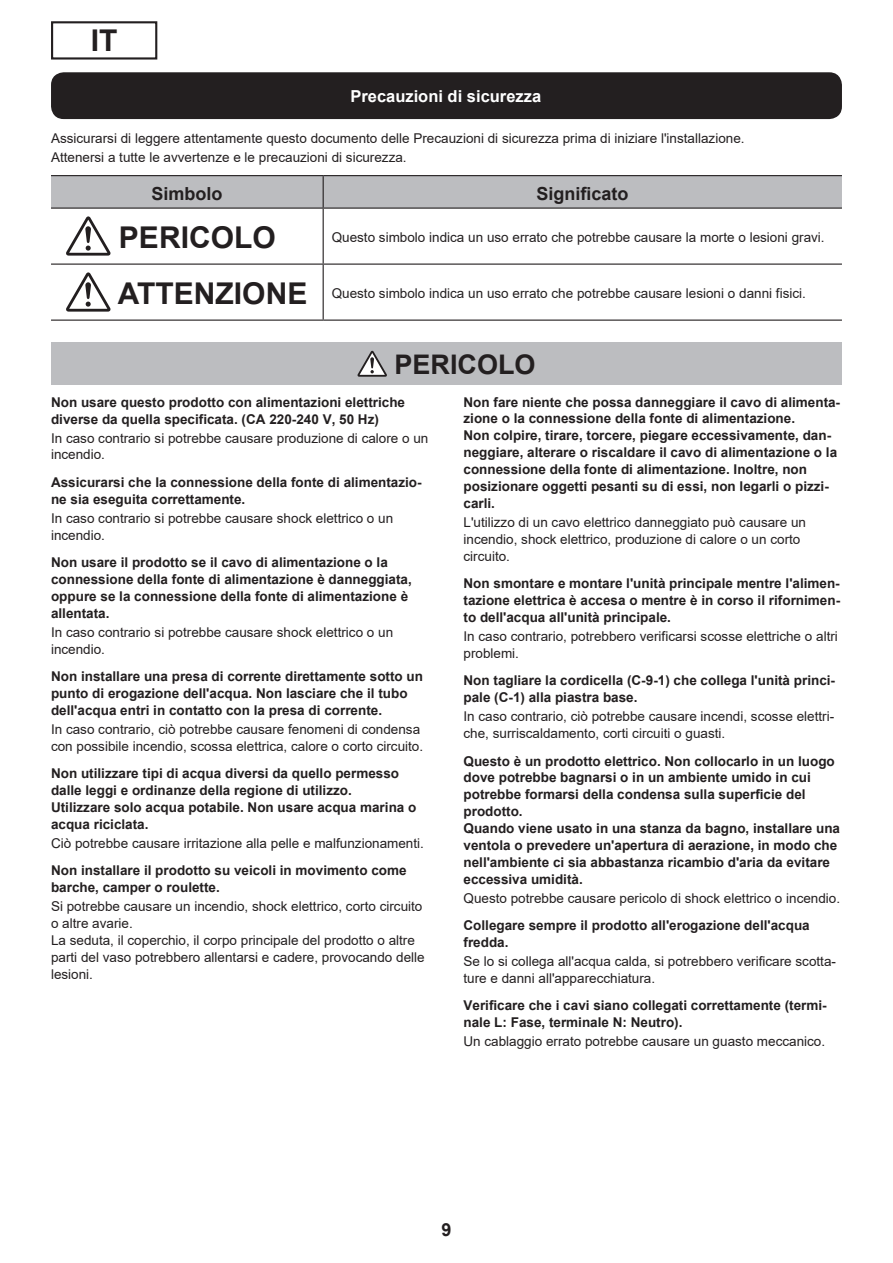
<style>
.page{position:relative;width:893px;height:1263px;background:#fff}
.page>*{position:absolute;margin:0;border:0;box-sizing:border-box;transform-origin:0 0}
.t1{font:700 30px "Arial";color:#231f20}
.t2{font:700 27px "Arial";color:#231f20}
.t3{font:700 18px "Arial";color:#231f20}
.t4{font:700 16.5px "Arial";color:#fff}
.t5{font:700 13.5px/16.8px "Arial";color:#231f20}
.t6{font:13.5px/16.8px "Arial";color:#231f20}
</style>
<div class="page">
<div style="left:51px;top:21px;width:106px;height:39px;border:2px solid #231f20"></div>
<div style="left:51px;top:72px;width:791px;height:47px;background:#231f20;border-radius:13px"></div>
<div style="left:51px;top:176px;width:791px;height:32px;background:#bcbdc0"></div>
<hr style="left:51px;top:175px;width:272px;height:1px;background:#231f20">
<hr style="left:323px;top:175px;width:519px;height:1px;background:#231f20">
<hr style="left:323px;top:176px;width:1px;height:32px;background:#231f20">
<hr style="left:51px;top:208px;width:272px;height:1px;background:#231f20">
<hr style="left:323px;top:208px;width:519px;height:1px;background:#231f20">
<hr style="left:323px;top:209px;width:1px;height:55px;background:#231f20">
<hr style="left:51px;top:264px;width:272px;height:1px;background:#231f20">
<hr style="left:323px;top:264px;width:519px;height:1px;background:#231f20">
<hr style="left:323px;top:265px;width:1px;height:55px;background:#231f20">
<hr style="left:51px;top:320px;width:272px;height:1px;background:#231f20">
<hr style="left:323px;top:320px;width:519px;height:1px;background:#231f20">
<svg style="left:66px;top:216px;width:45px;height:40px"></svg>
<svg style="left:66px;top:272px;width:45px;height:40px"></svg>
<div style="left:51px;top:342px;width:791px;height:42px;background:#bcbdc0"></div>
<svg style="left:357px;top:351px;width:30px;height:26px"></svg>
<h1 class="t1" style="left:91px;top:19px;width:28px">IT</h1>
<p class="t4" style="left:350px;top:84px;width:192px">Precauzioni di sicurezza</p>
<p class="t6" style="left:51px;top:129px;width:695px;line-height:18.9px">Assicurarsi di leggere attentamente questo documento delle Precauzioni di sicurezza prima di iniziare l'installazione.<br>Attenersi a tutte le avvertenze e le precauzioni di sicurezza.</p>
<h3 class="t3" style="left:152px;top:181px;width:73px">Simbolo</h3>
<h3 class="t3" style="left:537px;top:181px;width:94px">Significato</h3>
<h1 class="t1" style="left:119px;top:216px;width:158px">PERICOLO</h1>
<p class="t6" style="left:332px;top:229px;width:494px">Questo simbolo indica un uso errato che potrebbe causare la morte o lesioni gravi.</p>
<h1 class="t1" style="left:118px;top:272px;width:191px">ATTENZIONE</h1>
<p class="t6" style="left:332px;top:285px;width:476px">Questo simbolo indica un uso errato che potrebbe causare lesioni o danni fisici.</p>
<h2 class="t2" style="left:395px;top:346px;width:143px">PERICOLO</h2>
<p class="t5" style="left:51px;top:394px;width:356px">Non usare questo prodotto con alimentazioni elettriche diverse da quella specificata. (CA 220-240 V, 50 Hz)</p>
<p class="t6" style="left:51px;top:429px;width:379px">In caso contrario si potrebbe causare produzione di calore o un incendio.</p>
<p class="t5" style="left:51px;top:474px;width:372px">Assicurarsi che la connessione della fonte di alimentazio&shy;ne sia eseguita correttamente.</p>
<p class="t6" style="left:51px;top:510px;width:344px">In caso contrario si potrebbe causare shock elettrico o un incendio.</p>
<p class="t5" style="left:51px;top:554px;width:362px">Non usare il prodotto se il cavo di alimentazione o la connessione della fonte di alimentazione è danneggiata, oppure se la connessione della fonte di alimentazione è allentata.</p>
<p class="t6" style="left:51px;top:624px;width:344px">In caso contrario si potrebbe causare shock elettrico o un incendio.</p>
<p class="t5" style="left:51px;top:668px;width:374px">Non installare una presa di corrente direttamente sotto un punto di erogazione dell'acqua. Non lasciare che il tubo dell'acqua entri in contatto con la presa di corrente.</p>
<p class="t6" style="left:51px;top:721px;width:374px">In caso contrario, ciò potrebbe causare fenomeni di condensa con possibile incendio, scossa elettrica, calore o corto circuito.</p>
<p class="t5" style="left:51px;top:765px;width:367px">Non utilizzare tipi di acqua diversi da quello permesso dalle leggi e ordinanze della regione di utilizzo.<br>Utilizzare solo acqua potabile. Non usare acqua marina o acqua riciclata.</p>
<p class="t6" style="left:51px;top:835px;width:374px">Ciò potrebbe causare irritazione alla pelle e malfunzionamenti.</p>
<p class="t5" style="left:51px;top:862px;width:357px">Non installare il prodotto su veicoli in movimento come barche, camper o roulette.</p>
<p class="t6" style="left:51px;top:898px;width:375px">Si potrebbe causare un incendio, shock elettrico, corto circuito o altre avarie.<br>La seduta, il coperchio, il corpo principale del prodotto o altre parti del vaso potrebbero allentarsi e cadere, provocando delle lesioni.</p>
<p class="t5" style="left:463px;top:394px;width:378px">Non fare niente che possa danneggiare il cavo di alimenta&shy;zione o la connessione della fonte di alimentazione.<br>Non colpire, tirare, torcere, piegare eccessivamente, dan&shy;neggiare, alterare o riscaldare il cavo di alimentazione o la connessione della fonte di alimentazione. Inoltre, non posizionare oggetti pesanti su di essi, non legarli o pizzi&shy;carli.</p>
<p class="t6" style="left:463px;top:514px;width:344px">L'utilizzo di un cavo elettrico danneggiato può causare un incendio, shock elettrico, produzione di calore o un corto circuito.</p>
<p class="t5" style="left:463px;top:575px;width:378px;text-align:justify">Non smontare e montare l'unità principale mentre l'alimen&shy;tazione elettrica è accesa o mentre è in corso il rifornimen&shy;to dell'acqua all'unità principale.</p>
<p class="t6" style="left:463px;top:628px;width:376px">In caso contrario, potrebbero verificarsi scosse elettriche o altri problemi.</p>
<p class="t5" style="left:463px;top:672px;width:373px">Non tagliare la cordicella (C-9-1) che collega l'unità princi&shy;pale (C-1) alla piastra base.</p>
<p class="t6" style="left:463px;top:708px;width:372px">In caso contrario, ciò potrebbe causare incendi, scosse elettri&shy;che, surriscaldamento, corti circuiti o guasti.</p>
<p class="t5" style="left:463px;top:752px;width:378px">Questo è un prodotto elettrico. Non collocarlo in un luogo dove potrebbe bagnarsi o in un ambiente umido in cui potrebbe formarsi della condensa sulla superficie del prodotto.<br>Quando viene usato in una stanza da bagno, installare una ventola o prevedere un'apertura di aerazione, in modo che nell'ambiente ci sia abbastanza ricambio d'aria da evitare eccessiva umidità.</p>
<p class="t6" style="left:463px;top:889px;width:378px">Questo potrebbe causare pericolo di shock elettrico o incendio.</p>
<p class="t5" style="left:463px;top:917px;width:348px">Collegare sempre il prodotto all'erogazione dell'acqua fredda.</p>
<p class="t6" style="left:463px;top:953px;width:374px">Se lo si collega all'acqua calda, si potrebbero verificare scotta&shy;ture e danni all'apparecchiatura.</p>
<p class="t5" style="left:463px;top:997px;width:365px">Verificare che i cavi siano collegati correttamente (termi&shy;nale L: Fase, terminale N: Neutro).</p>
<p class="t6" style="left:463px;top:1033px;width:363px">Un cablaggio errato potrebbe causare un guasto meccanico.</p>
<h3 class="t3" style="left:441px;top:1217px;width:12px">9</h3>
</div>
